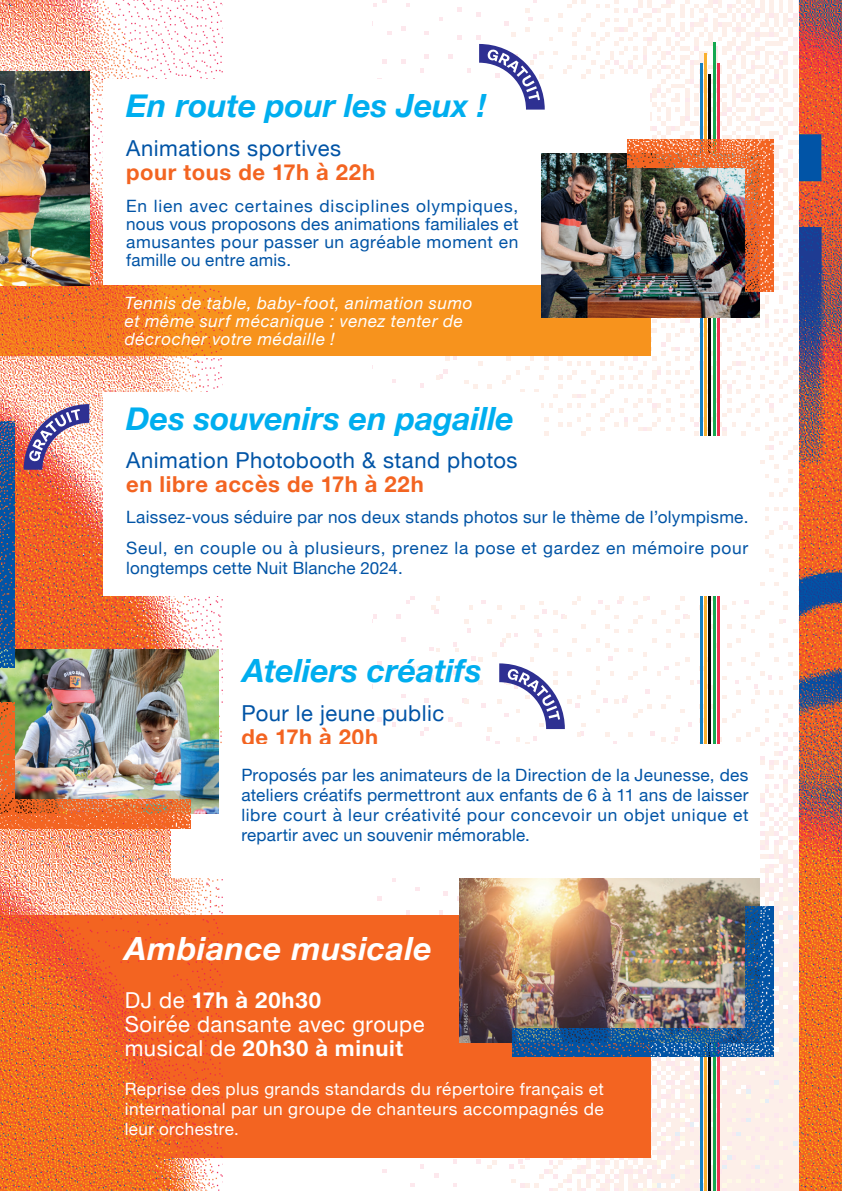
<style>
.page{position:relative;width:842px;height:1191px;background:#fff}
.page>*{position:absolute;margin:0;border:0;box-sizing:border-box;transform-origin:0 0}
.t1{font:italic 700 32px "Helvetica Neue";letter-spacing:-.005em;color:#00aeef}
.t2{font:italic 700 32px "Helvetica Neue";letter-spacing:.015em;color:#fff}
.t3{font:22px "Helvetica Neue";letter-spacing:.02em;color:#0154a6}
.t4{font:22px/24px "Helvetica Neue";letter-spacing:.02em;color:#fff}
.t5{font:700 22px "Helvetica Neue";letter-spacing:.03em;color:#f36421}
.t6{font:17px/18px "Helvetica Neue";letter-spacing:.02em;color:#0154a6;text-align:justify}
.t7{font:17px/20px "Helvetica Neue";letter-spacing:.03em;color:#fff;text-align:justify}
.t8{font:italic 17px/18px "Helvetica Neue";letter-spacing:.035em;color:#fff}
.s1{font-weight:700}
</style>
<div class="page">
<img style="left:373px;top:0;width:426px;height:1191px">
<div style="left:0;top:285px;width:650px;height:71px;background:#f7931d"></div>
<div style="left:0;top:915px;width:650px;height:243px;background:#f36421"></div>
<img style="left:0;top:0;width:223px;height:1191px">
<img style="left:799px;top:0;width:43px;height:1191px">
<hr style="left:700px;top:64px;width:2px;height:1127px;background:#1680c2">
<hr style="left:704px;top:53px;width:3px;height:1138px;background:#f9b02f">
<hr style="left:709px;top:74px;width:2px;height:1117px;background:#050705">
<hr style="left:713px;top:43px;width:2px;height:1148px;background:#15a850">
<hr style="left:718px;top:64px;width:2px;height:1127px;background:#eb3250">
<div style="left:103px;top:124px;width:547px;height:76px;background:#fff"></div>
<div style="left:103px;top:196px;width:657px;height:89px;background:#fff"></div>
<div style="left:171px;top:744px;width:589px;height:134px;background:#fff"></div>
<div style="left:103px;top:436px;width:657px;height:77px;background:#fff"></div>
<div style="left:103px;top:506px;width:657px;height:89px;background:#fff"></div>
<div style="left:103px;top:79px;width:547px;height:56px;background:#fff"></div>
<div style="left:103px;top:392px;width:438px;height:57px;background:#fff"></div>
<svg style="left:479px;top:44px;width:66px;height:66px"></svg>
<svg style="left:24px;top:404px;width:65px;height:66px"></svg>
<svg style="left:499px;top:663px;width:66px;height:66px"></svg>
<img style="left:541px;top:153px;width:219px;height:164px">
<img style="left:0;top:650px;width:219px;height:164px">
<img style="left:459px;top:878px;width:301px;height:164px">
<img style="left:0;top:72px;width:89px;height:213px">
<img style="left:0;top:422px;width:15px;height:246px">
<img style="left:746px;top:906px;width:28px;height:150px">
<img style="left:746px;top:139px;width:28px;height:153px">
<img style="left:15px;top:799px;width:175px;height:29px">
<img style="left:627px;top:139px;width:119px;height:29px">
<img style="left:513px;top:1028px;width:233px;height:28px">
<img style="left:0;top:702px;width:15px;height:126px">
<h1 class="t1" style="left:126px;top:80px;width:362px">En route pour les Jeux !</h1>
<p class="t3" style="left:126px;top:132px;width:217px">Animations sportives</p>
<p class="t5" style="left:126px;top:155px;width:250px">pour tous de 17h à 22h</p>
<p class="t6" style="left:126px;top:198px;width:394px">En lien avec certaines disciplines olympiques, nous vous proposons des animations familiales et amusantes pour passer un agréable moment en famille ou entre amis.</p>
<p class="t8" style="left:125px;top:294px;width:349px">Tennis de table, baby-foot, animation sumo et même surf mécanique : venez tenter de décrocher votre médaille !</p>
<h1 class="t1" style="left:126px;top:393px;width:389px">Des souvenirs en pagaille</h1>
<p class="t3" style="left:126px;top:444px;width:393px">Animation Photobooth &amp; stand photos</p>
<p class="t5" style="left:126px;top:467px;width:299px">en libre accès de 17h à 22h</p>
<p class="t6" style="left:126px;top:502px;width:624px;line-height:31.4px">Laissez-vous séduire par nos deux stands photos sur le thème de l’olympisme.<br>Seul, en couple ou à plusieurs, prenez la pose et gardez en mémoire pour</p>
<p class="t6" style="left:126px;top:560px;width:278px">longtemps cette Nuit Blanche 2024.</p>
<h1 class="t1" style="left:243px;top:645px;width:241px">Ateliers créatifs</h1>
<p class="t3" style="left:241px;top:697px;width:204px">Pour le jeune public</p>
<p class="t5" style="left:241px;top:719px;width:138px">de 17h à 20h</p>
<p class="t6" style="left:241px;top:765px;width:509px;line-height:20px">Proposés par les animateurs de la Direction de la Jeunesse, des ateliers créatifs permettront aux enfants de 6 à 11 ans de laisser libre court à leur créativité pour concevoir un objet unique et repartir avec un souvenir mémorable.</p>
<h1 class="t2" style="left:125px;top:923px;width:309px">Ambiance musicale</h1>
<p class="t4" style="left:125px;top:989px;width:301px">DJ de <span class="s1">17h à 20h30<br></span>Soirée dansante avec groupe musical de <span class="s1">20h30 à minuit</span></p>
<p class="t7" style="left:125px;top:1080px;width:481px">Reprise des plus grands standards du répertoire français et international par un groupe de chanteurs accompagnés de leur orchestre.</p>
</div>
